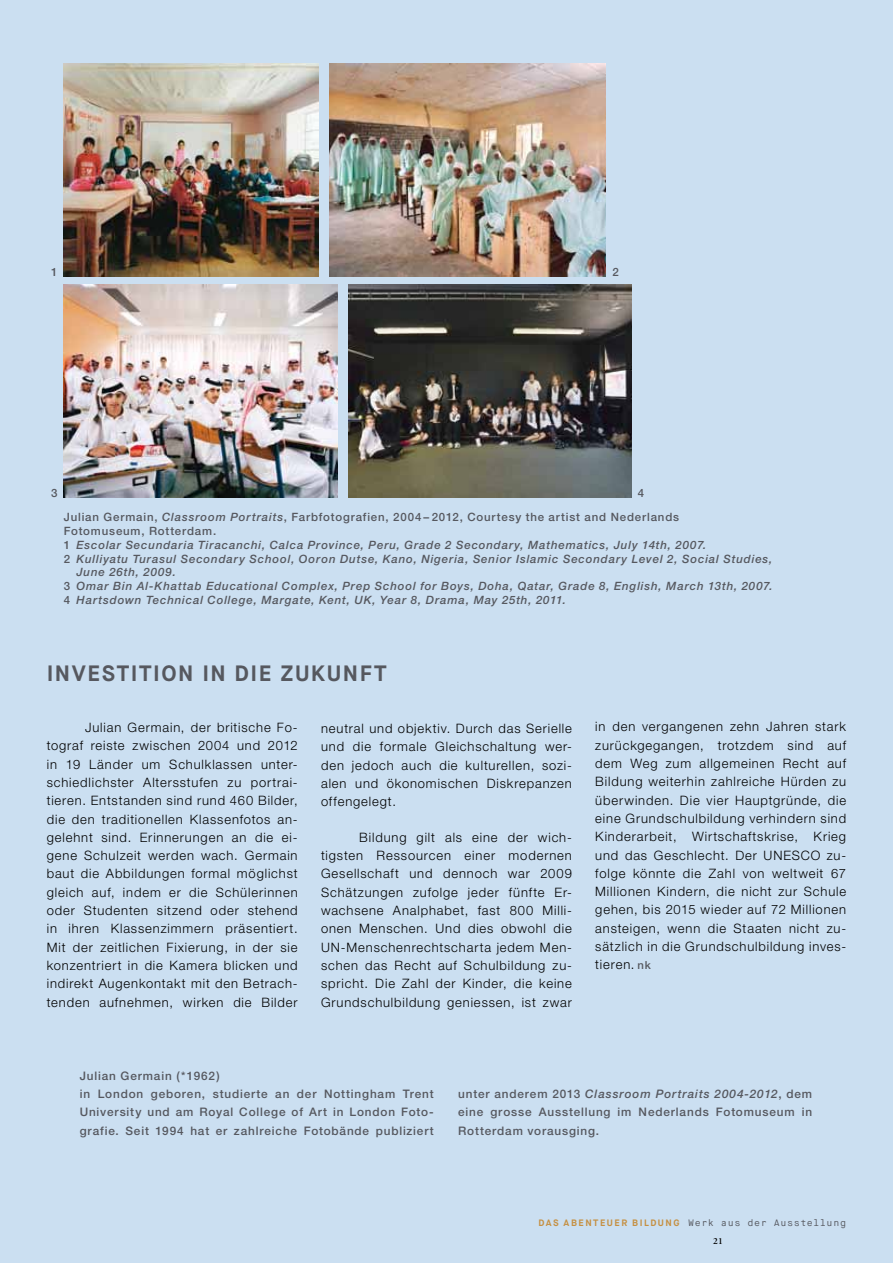
<style>
.page{position:relative;width:893px;height:1263px;background:#cbdff1}
.page>*{position:absolute;margin:0;border:0;box-sizing:border-box;transform-origin:0 0}
.t1{font:700 22.2px "Maison Neue";letter-spacing:.07em;color:#56585f}
.t2{font:300 12.9px/18.3px "Helvetica Neue";letter-spacing:.065em;color:#000;text-align:justify}
.t3{font:500 11.7px/18.3px "Helvetica Neue";letter-spacing:.07em;color:#56585f}
.t4{font:italic 500 11.55px "Helvetica Neue";letter-spacing:.075em;color:#56585f}
.t5{font:500 11.55px "Helvetica Neue";letter-spacing:.07em;color:#56585f}
.t6{font:9.3px "Maison Neue Mono";letter-spacing:.065em;color:#56585f}
.t7{font:600 9.3px "Adobe Garamond";color:#000}
.s1{font-style:italic}
.s2{font-style:normal}
.s3{font-weight:500;font-size:11.1px;color:#56585f}
.s4{font-family:"Maison Neue";font-weight:700;color:#c59043}
</style>
<div class="page">
<img style="left:64px;top:64px;width:255px;height:212px">
<img style="left:348px;top:285px;width:283px;height:212px">
<img style="left:330px;top:64px;width:276px;height:212px">
<img style="left:64px;top:285px;width:273px;height:212px">
<p class="t5" style="left:51px;top:265px;width:8px">1</p>
<p class="t5" style="left:612px;top:265px;width:8px">2</p>
<p class="t5" style="left:51px;top:486px;width:8px">3</p>
<p class="t5" style="left:638px;top:486px;width:8px">4</p>
<p class="t5" style="left:64px;top:510px;width:617px">Julian Germain, <span class="s1">Classroom Portraits</span>, Farbfotografien, 2004– 2012, Courtesy the artist and Nederlands</p>
<p class="t5" style="left:64px;top:524px;width:154px">Fotomuseum, Rotterdam.</p>
<p class="t4" style="left:64px;top:538px;width:644px"><span class="s2">1</span> Escolar Secundaria Tiracanchi, Calca Province, Peru, Grade 2 Secondary, Mathematics, July 14th, 2007.</p>
<p class="t4" style="left:64px;top:552px;width:710px"><span class="s2">2</span> Kulliyatu Turasul Secondary School, Ooron Dutse, Kano, Nigeria, Senior Islamic Secondary Level 2, Social Studies,</p>
<p class="t4" style="left:77px;top:565px;width:101px">June 26th, 2009.</p>
<p class="t4" style="left:64px;top:579px;width:710px"><span class="s2">3</span> Omar Bin Al-Khattab Educational Complex, Prep School for Boys, Doha, Qatar, Grade 8, English, March 13th, 2007.</p>
<p class="t4" style="left:64px;top:593px;width:504px"><span class="s2">4</span> Hartsdown Technical College, Margate, Kent, UK, Year 8, Drama, May 25th, 2011.</p>
<h1 class="t1" style="left:47px;top:659px;width:54px">INVESTITI</h1>
<h1 class="t1" style="left:161px;top:659px;width:226px">ON IN DIE ZUKUN FT</h1>
<p class="t2" style="left:47px;top:718px;width:252px;text-indent:38px">Julian Germain, der britische Fo&shy;tograf reiste zwischen 2004 und 2012 in 19 Länder um Schulklassen unter&shy;schiedlichster Altersstufen zu portrai&shy;tieren. Entstanden sind rund 460 Bilder, die den traditionellen Klassenfotos an&shy;gelehnt sind. Erinnerungen an die ei&shy;gene Schulzeit werden wach. Germain baut die Abbildungen formal möglichst gleich auf, indem er die Schülerinnen oder Studenten sitzend oder stehend in ihren Klassenzimmern präsentiert.<br>Mit der zeitlichen Fixierung, in der sie konzentriert in die Kamera blicken und indirekt Augenkontakt mit den Betrach&shy;tenden aufnehmen, wirken die Bilder</p>
<p class="t2" style="left:321px;top:719px;width:252px">neutral und objektiv. Durch das Serielle und die formale Gleichschaltung wer&shy;den jedoch auch die kulturellen, sozi&shy;alen und ökonomischen Diskrepanzen offengelegt.</p>
<p class="t2" style="left:321px;top:828px;width:252px;text-indent:38px">Bildung gilt als eine der wich&shy;tigsten Ressourcen einer modernen Gesellschaft und dennoch war 2009<br>Schätzungen zufolge jeder fünfte Er&shy;wachsene Analphabet, fast 800 Milli&shy;onen Menschen. Und dies obwohl die UN-Menschenrechtscharta jedem Men&shy;schen das Recht auf Schulbildung zu&shy;spricht. Die Zahl der Kinder, die keine Grundschulbildung geniessen, ist zwar</p>
<p class="t2" style="left:595px;top:717px;width:252px">in den vergangenen zehn Jahren stark zurückgegangen, trotzdem sind auf dem Weg zum allgemeinen Recht auf Bildung weiterhin zahlreiche Hürden zu überwinden. Die vier Hauptgründe, die eine Grundschulbildung verhindern sind Kinderarbeit, Wirtschaftskrise, Krieg und das Geschlecht. Der UNESCO zu&shy;folge könnte die Zahl von weltweit 67<br>Millionen Kindern, die nicht zur Schule gehen, bis 2015 wieder auf 72 Millionen ansteigen, wenn die Staaten nicht zu&shy;sätzlich in die Grundschulbildung inves&shy;tieren. <span class="s3">nk</span></p>
<p class="t3" style="left:80px;top:1066px;width:355px">Julian Germain (*1962)<br>in London geboren, studierte an der Nottingham Trent University und am Royal College of Art in London Foto&shy;grafie. Seit 1994 hat er zahlreiche Fotobände publiziert</p>
<p class="t3" style="left:458px;top:1085px;width:355px;text-align:justify">unter anderem 2013 <span class="s1">Classroom Portraits 2004-2012</span>, dem eine grosse Ausstellung im Nederlands Fotomuseum in Rotterdam vorausging.</p>
<p class="t6" style="left:538px;top:1217px;width:309px"><span class="s4">DAS ABENTEUER BILD UNG</span> Werk aus der Ausstellung</p>
<p class="t7" style="left:713px;top:1236px;width:11px">21</p>
</div>
